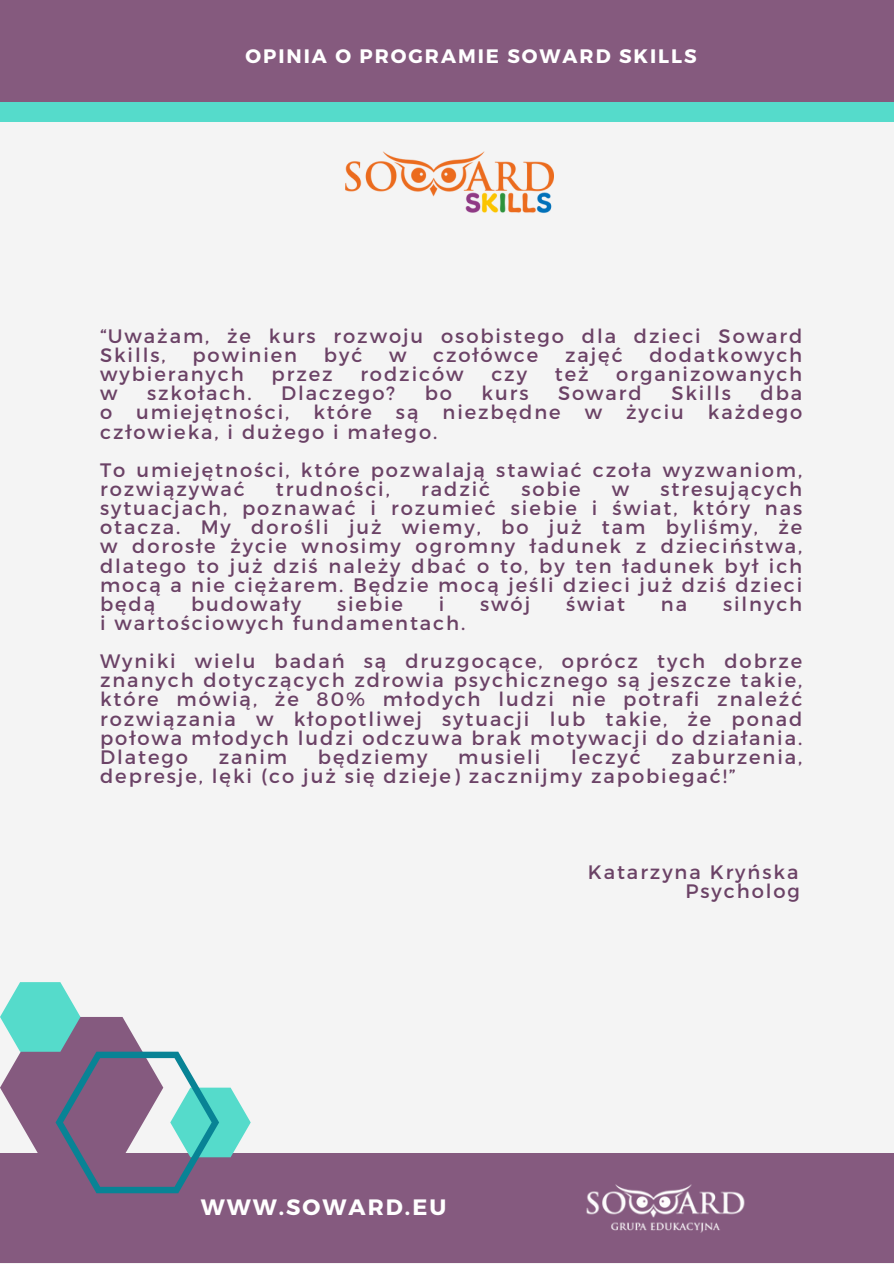
<style>
.page{position:relative;width:894px;height:1264px;background:#fff}
.page>*{position:absolute;margin:0;border:0;box-sizing:border-box;transform-origin:0 0}
.t1{font:700 22.2px "Montserrat";letter-spacing:.09em;color:#fff}
.t2{font:19.5px/19.2px "Montserrat";letter-spacing:.1em;color:#6b4266}
.t3{font:700 19.5px "Montserrat";letter-spacing:.1em;color:#fff}
</style>
<div class="page">
<div style="left:0;top:0;width:893px;height:1263px;background:#f4f4f4"></div>
<svg style="left:135px;top:734px;width:7px;height:7px"></svg>
<div style="left:0;top:14px;width:893px;height:108px;background:#55dbcb"></div>
<div style="left:0;top:0;width:893px;height:102px;background:#855a7e"></div>
<div style="left:0;top:1153px;width:893px;height:110px;background:#855a7f"></div>
<img style="left:586px;top:1184px;width:159px;height:49px">
<svg style="left:0;top:982px;width:251px;height:211px"></svg>
<img style="left:345px;top:151px;width:208px;height:62px">
<p class="t3" style="left:245px;top:43px;width:452px">OPINIA O PROGRAMIE SOWARD SKILLS</p>
<p class="t2" style="left:100px;top:325px;width:703px">“Uważam, że kurs rozwoju osobistego dla dzieci Soward<br>Skills,</p>
<p class="t2" style="left:192px;top:344px;width:106px">powinien</p>
<p class="t2" style="left:324px;top:344px;width:40px">być</p>
<p class="t2" style="left:389px;top:344px;width:19px">w</p>
<p class="t2" style="left:433px;top:344px;width:107px">czołówce</p>
<p class="t2" style="left:565px;top:344px;width:59px">zajęć</p>
<p class="t2" style="left:649px;top:344px;width:154px">dodatkowych</p>
<p class="t2" style="left:100px;top:364px;width:145px">wybieranych</p>
<p class="t2" style="left:271px;top:364px;width:62px">przez</p>
<p class="t2" style="left:360px;top:364px;width:105px">rodziców</p>
<p class="t2" style="left:491px;top:364px;width:37px">czy</p>
<p class="t2" style="left:554px;top:364px;width:35px">też</p>
<p class="t2" style="left:616px;top:364px;width:187px">organizowanych</p>
<p class="t2" style="left:100px;top:383px;width:19px">w</p>
<p class="t2" style="left:147px;top:383px;width:106px">szkołach.</p>
<p class="t2" style="left:281px;top:383px;width:115px">Dlaczego?</p>
<p class="t2" style="left:424px;top:383px;width:29px">bo</p>
<p class="t2" style="left:481px;top:383px;width:48px">kurs</p>
<p class="t2" style="left:558px;top:383px;width:85px">Soward</p>
<p class="t2" style="left:671px;top:383px;width:61px">Skills</p>
<p class="t2" style="left:100px;top:383px;width:703px;text-align:justify;text-indent:660px">dba o umiejętności, które są niezbędne w życiu każdego człowieka, i dużego i małego.</p>
<p class="t2" style="left:100px;top:459px;width:703px">To umiejętności, które pozwalają stawiać czoła wyzwaniom, rozwiązywać</p>
<p class="t2" style="left:276px;top:478px;width:115px">trudności,</p>
<p class="t2" style="left:421px;top:478px;width:70px">radzić</p>
<p class="t2" style="left:521px;top:478px;width:61px">sobie</p>
<p class="t2" style="left:611px;top:478px;width:19px">w</p>
<p class="t2" style="left:100px;top:478px;width:703px;text-align:justify;text-indent:560px">stresujących sytuacjach, poznawać i rozumieć siebie i świat, który nas otacza. My dorośli już wiemy, bo już tam byliśmy, że w dorosłe życie wnosimy ogromny ładunek z dzieciństwa, dlatego to już dziś należy dbać o to, by ten ładunek był ich</p>
<p class="t2" style="left:100px;top:574px;width:703px">mocą a nie ciężarem. Będzie mocą jeśli dzieci już dziś dzieci będą</p>
<p class="t2" style="left:191px;top:593px;width:112px">budowały</p>
<p class="t2" style="left:337px;top:593px;width:67px">siebie</p>
<p class="t2" style="left:439px;top:593px;width:7px">i</p>
<p class="t2" style="left:480px;top:593px;width:52px">swój</p>
<p class="t2" style="left:566px;top:593px;width:61px">świat</p>
<p class="t2" style="left:660px;top:593px;width:28px">na</p>
<p class="t2" style="left:722px;top:593px;width:81px">silnych</p>
<p class="t2" style="left:100px;top:603px;width:703px;line-height:38.2px">i wartościowych fundamentach.<br>Wyniki wielu badań są druzgocące, oprócz tych dobrze</p>
<p class="t2" style="left:100px;top:670px;width:703px;text-align:justify">znanych dotyczących zdrowia psychicznego są jeszcze takie, które mówią, że 80% młodych ludzi nie potrafi znaleźć rozwiązania w kłopotliwej sytuacji lub takie, że ponad połowa młodych ludzi odczuwa brak motywacji do działania.<br>Dlatego</p>
<p class="t2" style="left:219px;top:746px;width:70px">zanim</p>
<p class="t2" style="left:318px;top:746px;width:111px">będziemy</p>
<p class="t2" style="left:458px;top:746px;width:83px">musieli</p>
<p class="t2" style="left:571px;top:746px;width:71px">leczyć</p>
<p class="t2" style="left:100px;top:746px;width:703px;text-indent:571px">zaburzenia, depresje, lęki (co już się dzieje) zacznijmy zapobiegać!”</p>
<p class="t1" style="left:201px;top:1192px;width:247px">WWW.SOWARD.EU</p>
<p class="t2" style="left:587px;top:861px;width:212px">Katarzyna Kryńska</p>
<p class="t2" style="left:685px;top:880px;width:116px">Psycholog</p>
</div>
